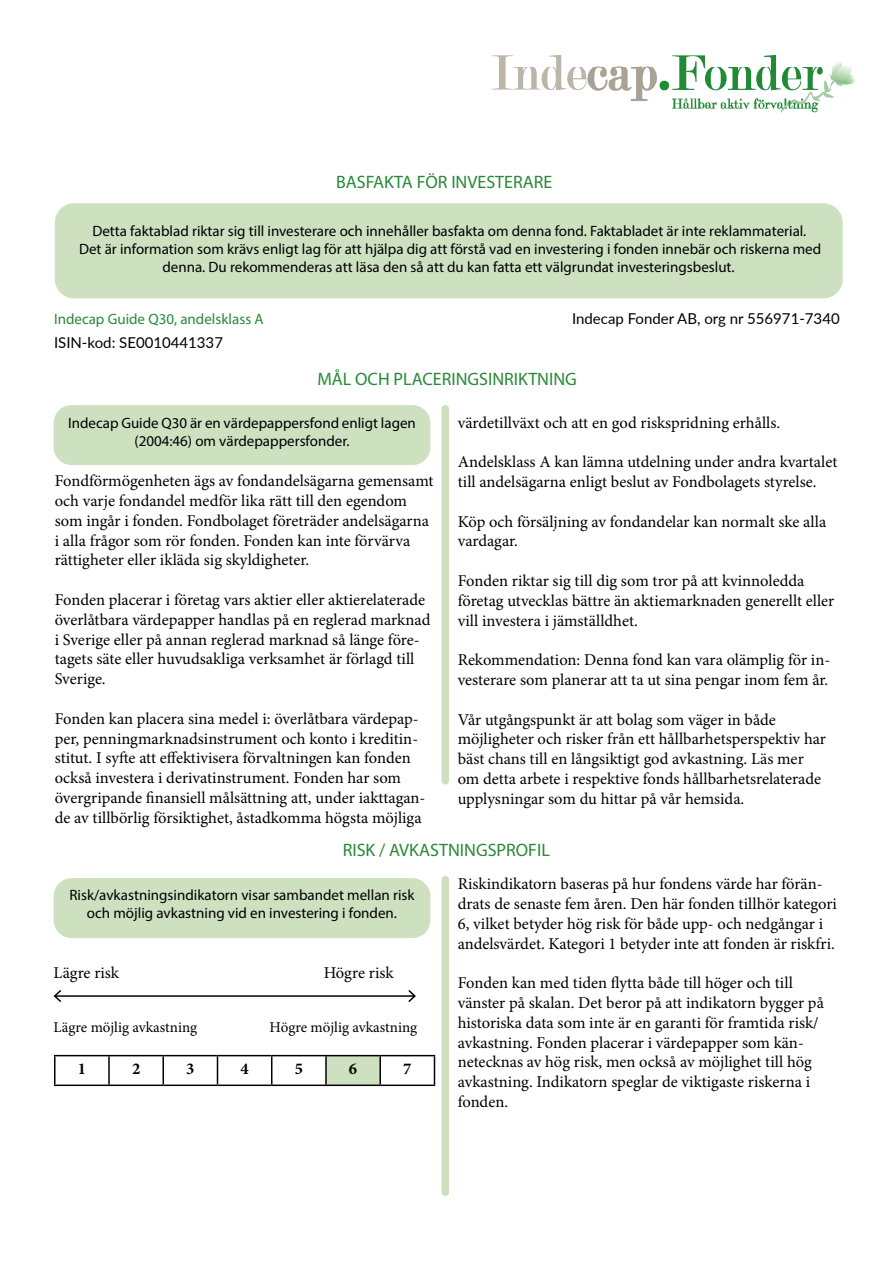
<style>
.page{position:relative;width:893px;height:1263px;background:#fff}
.page>*{position:absolute;margin:0;border:0;box-sizing:border-box;transform-origin:0 0}
.t1{font:18px "Myriad Pro";color:#298936}
.t2{font:16.5px/19.8px "Minion Pro";color:#000}
.t3{font:700 16.5px "Minion Pro";color:#000}
.t4{font:15px/18px "Myriad Pro";color:#000;text-align:center}
.t5{font:15px "Lato";color:#000}
.t6{font:15px "Minion Pro";color:#000}
.t7{font:15px "Myriad Pro";color:#298936}
</style>
<div class="page">
<div style="left:54px;top:405px;width:376px;height:60px;background:#cde1c0;border-radius:18px"></div>
<div style="left:54px;top:878px;width:376px;height:60px;background:#cde1c0;border-radius:18px"></div>
<img style="left:492px;top:55px;width:363px;height:57px">
<div style="left:56px;top:205px;width:785px;height:92px;background:#cde1c0;border-radius:18px"></div>
<div style="left:55px;top:203px;width:788px;height:95px;border:3px solid #cde1c0;border-radius:18px"></div>
<div style="left:442px;top:405px;width:7px;height:380px;background:#cde1c0;border-radius:4px"></div>
<div style="left:442px;top:876px;width:7px;height:320px;background:#cde1c0;border-radius:4px"></div>
<div style="left:326px;top:1056px;width:54px;height:29px;background:#cde1c0"></div>
<hr style="left:54px;top:1055px;width:55px;height:1px;background:#000">
<hr style="left:54px;top:1056px;width:2px;height:28px;background:#000">
<hr style="left:109px;top:1055px;width:54px;height:1px;background:#000">
<hr style="left:108px;top:1056px;width:2px;height:28px;background:#000">
<hr style="left:163px;top:1055px;width:54px;height:1px;background:#000">
<hr style="left:162px;top:1056px;width:2px;height:28px;background:#000">
<hr style="left:217px;top:1055px;width:55px;height:1px;background:#000">
<svg style="left:217px;top:1056px;width:1px;height:28px"></svg>
<hr style="left:272px;top:1055px;width:54px;height:1px;background:#000">
<svg style="left:271px;top:1056px;width:1px;height:28px"></svg>
<hr style="left:326px;top:1055px;width:54px;height:1px;background:#000">
<hr style="left:325px;top:1056px;width:2px;height:28px;background:#000">
<hr style="left:380px;top:1055px;width:55px;height:1px;background:#000">
<hr style="left:379px;top:1056px;width:2px;height:28px;background:#000">
<svg style="left:434px;top:1056px;width:1px;height:28px"></svg>
<hr style="left:54px;top:1084px;width:55px;height:2px;background:#000">
<hr style="left:109px;top:1084px;width:54px;height:2px;background:#000">
<hr style="left:163px;top:1084px;width:54px;height:2px;background:#000">
<hr style="left:217px;top:1084px;width:55px;height:2px;background:#000">
<hr style="left:272px;top:1084px;width:54px;height:2px;background:#000">
<hr style="left:326px;top:1084px;width:54px;height:2px;background:#000">
<hr style="left:380px;top:1084px;width:55px;height:2px;background:#000">
<hr style="left:55px;top:995px;width:360px;height:2px;background:#000">
<svg style="left:53px;top:990px;width:10px;height:12px"></svg>
<svg style="left:407px;top:990px;width:9px;height:12px"></svg>
<p class="t1" style="left:336px;top:171px;width:218px">BASFAKTA FÖR INVESTERARE</p>
<p class="t4" style="left:92px;top:222px;width:715px">Detta faktablad riktar sig till investerare och innehåller basfakta om denna fond. Faktabladet är inte reklammaterial.</p>
<p class="t4" style="left:79px;top:240px;width:744px">Det är information som krävs enligt lag för att hjälpa dig att förstå vad en investering i fonden innebär och riskerna med</p>
<p class="t4" style="left:162px;top:258px;width:574px">denna. Du rekommenderas att läsa den så att du kan fatta ett välgrundat investeringsbeslut.</p>
<p class="t7" style="left:54px;top:310px;width:211px">Indecap Guide Q30, andelsklass A</p>
<p class="t5" style="left:572px;top:308px;width:269px">Indecap Fonder AB, org nr 556971-7340</p>
<p class="t5" style="left:54px;top:332px;width:171px">ISIN-kod: SE0010441337</p>
<p class="t1" style="left:318px;top:368px;width:261px">MÅL OCH PLACERINGSINRIKTNING</p>
<p class="t4" style="left:68px;top:413px;width:349px">Indecap Guide Q30 är en värdepappersfond enligt lagen (2004:46) om värdepappersfonder.</p>
<p class="t2" style="left:55px;top:471px;width:380px">Fondförmögenheten ägs av fondandelsägarna gemensamt och varje fondandel medför lika rätt till den egendom som ingår i fonden. Fondbolaget företräder andelsägarna i alla frågor som rör fonden. Fonden kan inte förvärva rättigheter eller ikläda sig skyldigheter.</p>
<p class="t2" style="left:55px;top:590px;width:377px">Fonden placerar i företag vars aktier eller aktierelaterade överlåtbara värdepapper handlas på en reglerad marknad i Sverige eller på annan reglerad marknad så länge före&shy;tagets säte eller huvudsakliga verksamhet är förlagd till Sverige.</p>
<p class="t2" style="left:55px;top:709px;width:372px">Fonden kan placera sina medel i: överlåtbara värdepap&shy;per, penningmarknadsinstrument och konto i kreditin&shy;stitut. I syfte att effektivisera förvaltningen kan fonden också investera i derivatinstrument. Fonden har som övergripande finansiell målsättning att, under iakttagan&shy;de av tillbörlig försiktighet, åstadkomma högsta möjliga</p>
<p class="t2" style="left:458px;top:412px;width:324px">värdetillväxt och att en god riskspridning erhålls.</p>
<p class="t2" style="left:458px;top:452px;width:381px">Andelsklass A kan lämna utdelning under andra kvartalet till andelsägarna enligt beslut av Fondbolagets styrelse.</p>
<p class="t2" style="left:458px;top:511px;width:370px">Köp och försäljning av fondandelar kan normalt ske alla vardagar.</p>
<p class="t2" style="left:458px;top:571px;width:378px">Fonden riktar sig till dig som tror på att kvinnoledda företag utvecklas bättre än aktiemarknaden generellt eller vill investera i jämställdhet.</p>
<p class="t2" style="left:458px;top:650px;width:374px">Rekommendation: Denna fond kan vara olämplig för in&shy;vesterare som planerar att ta ut sina pengar inom fem år.</p>
<p class="t2" style="left:458px;top:709px;width:320px">Vår utgångspunkt är att bolag som väger in både</p>
<p class="t2" style="left:458px;top:729px;width:370px">möjligheter och risker från ett hållbarhetsperspektiv har bäst chans till en långsiktigt god avkastning. Läs mer om detta arbete i respektive fonds hållbarhetsrelaterade upplysningar som du hittar på vår hemsida.</p>
<p class="t1" style="left:343px;top:838px;width:209px">RISK / AVKASTNINGSPROFIL</p>
<p class="t4" style="left:69px;top:886px;width:347px">Risk/avkastningsindikatorn visar sambandet mellan risk och möjlig avkastning vid en investering i fonden.</p>
<p class="t2" style="left:54px;top:962px;width:67px">Lägre risk</p>
<p class="t2" style="left:324px;top:962px;width:71px">Högre risk</p>
<p class="t6" style="left:54px;top:1017px;width:145px">Lägre möjlig avkastning</p>
<p class="t6" style="left:270px;top:1017px;width:149px">Högre möjlig avkastning</p>
<p class="t3" style="left:78px;top:1057px;width:10px">1</p>
<p class="t3" style="left:132px;top:1057px;width:10px">2</p>
<p class="t3" style="left:186px;top:1057px;width:10px">3</p>
<p class="t3" style="left:240px;top:1057px;width:10px">4</p>
<p class="t3" style="left:295px;top:1057px;width:10px">5</p>
<p class="t3" style="left:349px;top:1057px;width:10px">6</p>
<p class="t3" style="left:403px;top:1057px;width:10px">7</p>
<p class="t2" style="left:458px;top:874px;width:381px">Riskindikatorn baseras på hur fondens värde har förän&shy;drats de senaste fem åren. Den här fonden tillhör kategori 6, vilket betyder hög risk för både upp- och nedgångar i andelsvärdet. Kategori 1 betyder inte att fonden är riskfri.</p>
<p class="t2" style="left:458px;top:973px;width:368px">Fonden kan med tiden flytta både till höger och till vänster på skalan. Det beror på att indikatorn bygger på historiska data som inte är en garanti för framtida risk/ avkastning. Fonden placerar i värdepapper som kän&shy;netecknas av hög risk, men också av möjlighet till hög avkastning. Indikatorn speglar de viktigaste riskerna i fonden.</p>
</div>
